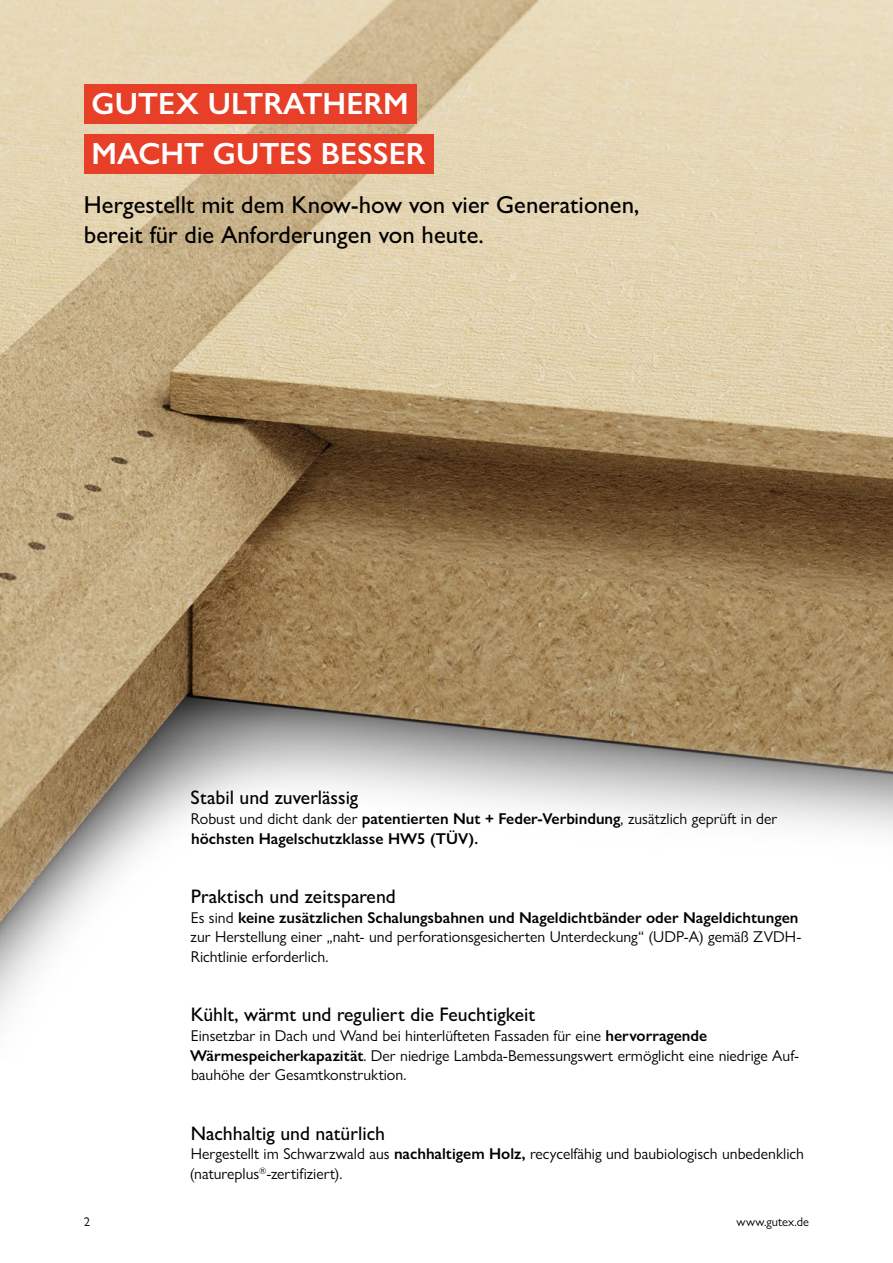
<style>
.page{position:relative;width:893px;height:1263px;background:#fff}
.page>*{position:absolute;margin:0;border:0;box-sizing:border-box;transform-origin:0 0}
._2_Titel-1-Folgezeil{font:600 30.75px "Gill Sans Nova";color:#fff}
._2_Titel-1{font:600 30.75px "Gill Sans Nova";color:#fff}
._2_Titel-2-Sub{font:500 24.6px/30.8px "Gill Sans Nova";color:#000}
._2_Titel-3{font:500 19.65px "Gill Sans Nova";color:#000}
._3_Absatz{font:15.75px/19.6px "Gill Sans Nova";color:#000}
._3_Absatz-2{font:600 15.75px/19.6px "Gill Sans Nova";color:#000}
.t1{font:12.6px "Gill Sans Nova";color:#000}
.s1{font-weight:400}
.s2{font-weight:600}
</style>
<div class="page">
<img style="left:0;top:0;width:893px;height:1019px">
<div style="left:84px;top:84px;width:333px;height:39px;background:#e83f29"></div>
<div style="left:84px;top:134px;width:349px;height:39px;background:#e83f29"></div>
<p class="_2_Titel-1" style="left:92px;top:85px;width:319px">GUTEX ULTRATHERM</p>
<p class="_2_Titel-1-Folgezeil" style="left:92px;top:134px;width:336px">MACHT GUTES BESSER</p>
<p class="_2_Titel-2-Sub" style="left:84px;top:189px;width:557px">Hergestellt mit dem Know-how von vier Generationen, bereit für die Anforderungen von heute.</p>
<p class="_2_Titel-3" style="left:191px;top:786px;width:169px">Stabil und zuverlässig</p>
<p class="_3_Absatz-2" style="left:191px;top:809px;width:588px"><span class="s1">Robust und dicht dank der</span> patentierten Nut + Feder-Verbindung<span class="s1">, zusätzlich geprüft in der </span>höchsten Hagelschutzklasse HW5 (TÜV).</p>
<p class="_2_Titel-3" style="left:191px;top:884px;width:207px">Praktisch und zeitsparend</p>
<p class="_3_Absatz" style="left:191px;top:907px;width:612px">Es sind <span class="s2">keine zusätzlichen Schalungsbahnen und Nageldichtbänder oder Nageldichtungen </span>zur Herstellung einer „naht- und perforationsgesicherten Unterdeckung“ (UDP-A) gemäß ZVDH-<br>Richtlinie erforderlich.</p>
<p class="_2_Titel-3" style="left:191px;top:1002px;width:346px">Kühlt, wärmt und reguliert die Feuchtigkeit</p>
<p class="_3_Absatz" style="left:190px;top:1025px;width:610px">Einsetzbar in Dach und Wand bei hinterlüfteten Fassaden für eine <span class="s2">hervorragende<br>Wärmespeicherkapazität</span>. Der niedrige Lambda-Bemessungswert ermöglicht eine niedrige Auf&shy;bauhöhe der Gesamtkonstruktion.</p>
<p class="_2_Titel-3" style="left:191px;top:1121px;width:196px">Nachhaltig und natürlich</p>
<p class="_3_Absatz" style="left:190px;top:1144px;width:616px">Hergestellt im Schwarzwald aus <span class="s2">nachhaltigem Holz,</span> recycelfähig und baubiologisch unbedenklich (natureplus<sup>®</sup>-zertifiziert).</p>
<p class="t1" style="left:84px;top:1213px;width:8px">2</p>
<p class="t1" style="left:737px;top:1213px;width:74px">www.gutex.de</p>
</div>
